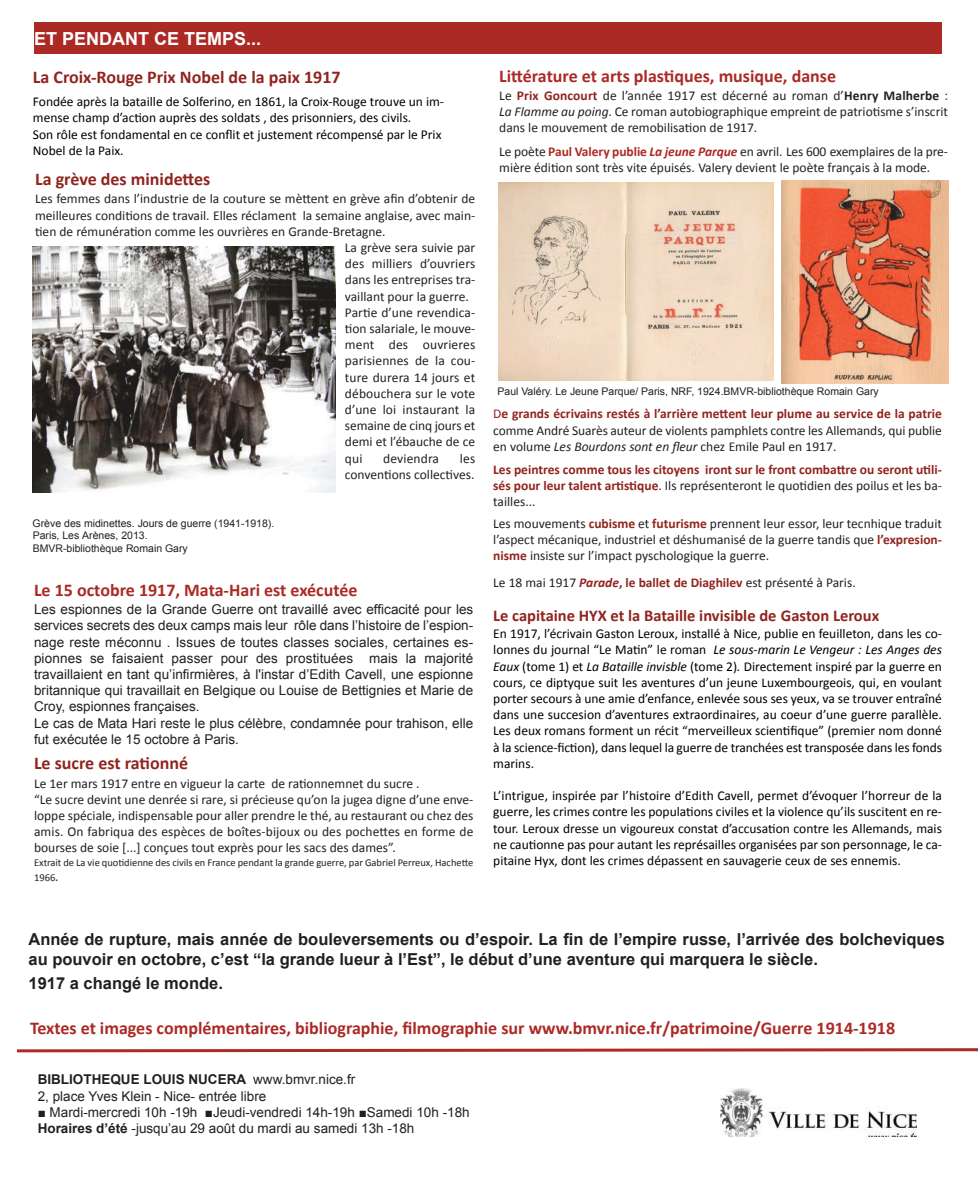
<style>
.page{position:relative;width:978px;height:1191px;background:#fff}
.page>*{position:absolute;margin:0;border:0;box-sizing:border-box;transform-origin:0 0}
.t1{font:700 18px "Calibri";color:#ab2a25}
.t2{font:700 18px "Calibri";color:#90241f}
.t3{font:700 18px "Arial";color:#fff}
.t4{font:700 16.5px/19.8px "Arial";color:#231f20}
.t5{font:700 16.5px "Calibri";color:#90241f}
.t6{font:13.5px/16.2px "Calibri";color:#231f20;text-align:justify}
.t7{font:13.5px/16.2px "Calibri";color:#000;text-align:justify}
.t8{font:13.5px/16.2px "Arial";color:#231f20}
.t9{font:700 13.5px/16.2px "Calibri";color:#90241f;text-align:justify}
.t10{font:10.5px/12.6px "Arial";color:#231f20}
.t11{font:10.5px/14.9px "Calibri";color:#231f20}
.s1{font-size:13.5px}
.s2{font-weight:700;color:#90241f}
.s3{font-weight:700}
.s4{font-style:italic}
.s5{font-weight:700;color:#ab2a25}
.s6{font-weight:700;font-style:italic;color:#ab2a25}
.s7{color:#90241f}
.s8{font-weight:400;color:#231f20}
.s9{font-weight:700;font-style:italic;color:#90241f}
</style>
<div class="page">
<img style="left:720px;top:1088px;width:197px;height:49px">
<svg style="left:17px;top:1048px;width:961px;height:5px"></svg>
<div style="left:34px;top:23px;width:908px;height:31px;background:#ab2a25"></div>
<img style="left:782px;top:181px;width:166px;height:202px">
<img style="left:499px;top:182px;width:274px;height:199px">
<img style="left:33px;top:247px;width:303px;height:245px">
<h1 class="t3" style="left:34px;top:28px;width:229px">ET PENDANT CE TEMPS...</h1>
<h1 class="t2" style="left:33px;top:69px;width:309px">La Croix-Rouge Prix Nobel de la paix 1917</h1>
<p class="t7" style="left:33px;top:95px;width:413px;text-align:left">Fondée après la bataille de Solferino, en 1861, la Croix-Rouge trouve un im&shy;mense champ d’action auprès des soldats , des prisonniers, des civils.<br>Son rôle est fondamental en ce conflit et justement récompensé par le Prix Nobel de la Paix.</p>
<h1 class="t2" style="left:35px;top:172px;width:177px">La grève des minidettes</h1>
<p class="t6" style="left:35px;top:192px;width:442px">Les femmes dans l’industrie de la couture se mèttent en grève afin d’obtenir de</p>
<p class="t6" style="left:35px;top:208px;width:442px">meilleures conditions de travail. Elles réclament la semaine anglaise, avec main-</p>
<p class="t6" style="left:35px;top:224px;width:352px">tien de rémunération comme les ouvrières en Grande-Bretagne.</p>
<p class="t6" style="left:345px;top:240px;width:132px">La grève sera suivie par</p>
<p class="t6" style="left:345px;top:257px;width:132px">des milliers d’ouvriers</p>
<p class="t6" style="left:345px;top:273px;width:132px">dans les entreprises tra-</p>
<p class="t6" style="left:345px;top:289px;width:125px">vaillant pour la guerre.</p>
<p class="t6" style="left:345px;top:305px;width:132px">Partie d’une revendica-</p>
<p class="t6" style="left:345px;top:321px;width:132px">tion salariale, le mouve-</p>
<p class="t6" style="left:345px;top:338px;width:132px">ment des ouvrieres</p>
<p class="t6" style="left:345px;top:354px;width:132px">parisiennes de la cou-</p>
<p class="t6" style="left:345px;top:370px;width:132px">ture durera 14 jours et</p>
<p class="t6" style="left:345px;top:386px;width:132px">débouchera sur le vote</p>
<p class="t6" style="left:345px;top:402px;width:132px">d’une loi instaurant la</p>
<p class="t6" style="left:345px;top:419px;width:132px">semaine de cinq jours et</p>
<p class="t6" style="left:345px;top:435px;width:132px">demi et l’ébauche de ce</p>
<p class="t6" style="left:345px;top:451px;width:19px">qui</p>
<p class="t6" style="left:383px;top:451px;width:57px">deviendra</p>
<p class="t6" style="left:345px;top:451px;width:132px;text-align:right">les<br>conventions collectives.</p>
<p class="t10" style="left:33px;top:516px;width:243px">Grève des midinettes. Jours de guerre (1941-1918).<br>Paris, Les Arènes, 2013.<br>BMVR-bibliothèque Romain Gary</p>
<h1 class="t1" style="left:34px;top:583px;width:325px">Le 15 octobre 1917, Mata-Hari est exécutée</h1>
<p class="t8" style="left:34px;top:601px;width:441px">Les espionnes de la Grande Guerre ont travaillé avec efficacité pour les services secrets des deux camps mais leur rôle dans l’histoire de l’espion&shy;nage reste méconnu . Issues de toutes classes sociales, certaines es&shy;pionnes se faisaient passer pour des prostituées mais la majorité travaillaient en tant qu’infirmières, à l'instar d’Edith Cavell, une espionne britannique qui travaillait en Belgique ou Louise de Bettignies et Marie de Croy, espionnes françaises.<br>Le cas de Mata Hari reste le plus célèbre, condamnée pour trahison, elle fut exécutée le 15 octobre à Paris.</p>
<h1 class="t2" style="left:34px;top:756px;width:156px">Le sucre est rationné</h1>
<p class="t6" style="left:34px;top:776px;width:441px;text-align:left">Le 1er mars 1917 entre en vigueur la carte de rationnemnet du sucre .<br>“Le sucre devint une denrée si rare, si précieuse qu’on la jugea digne d’une enve&shy;loppe spéciale, indispensable pour aller prendre le thé, au restaurant ou chez des amis. On fabriqua des espèces de boîtes-bijoux ou des pochettes en forme de bourses de soie [...] conçues tout exprès pour les sacs des dames”.</p>
<p class="t11" style="left:34px;top:856px;width:441px">Extrait de La vie quotidienne des civils en France pendant la grande guerre, par Gabriel Perreux, Hachette<br>1966<span class="s1">.</span></p>
<h1 class="t1" style="left:499px;top:68px;width:338px">Littérature et arts plastiques, musique, danse</h1>
<p class="t6" style="left:499px;top:88px;width:450px">Le <span class="s2">Prix Goncourt</span> de l’année 1917 est décerné au roman d’<span class="s3">Henry Malherbe</span> :<br><span class="s4">La Flamme au poing</span>. Ce roman autobiographique empreint de patriotisme s’inscrit dans le mouvement de remobilisation de 1917.</p>
<p class="t6" style="left:499px;top:144px;width:450px">Le poète <span class="s5">Paul Valery publie</span> <span class="s6">La jeune Parque</span> en avril. Les 600 exemplaires de la pre&shy;mière édition sont très vite épuisés. Valery devient le poète français à la mode.</p>
<p class="t10" style="left:497px;top:385px;width:383px">Paul Valéry. Le Jeune Parque/ Paris, NRF, 1924.BMVR-bibliothèque Romain Gary</p>
<p class="t6" style="left:493px;top:407px;width:450px"><span class="s7">D</span><span class="s2">e grands écrivains restés à l’arrière mettent leur plume au service de la patrie </span>comme André Suarès auteur de violents pamphlets contre les Allemands, qui publie en volume <span class="s4">Les Bourdons sont en fleur</span> chez Emile Paul en 1917.</p>
<p class="t9" style="left:493px;top:462px;width:450px">Les peintres comme tous les citoyens iront sur le front combattre ou seront utili&shy;sés pour leur talent artistique<span class="s8">. Ils représenteront le quotidien des poilus et les ba&shy;tailles...</span></p>
<p class="t6" style="left:493px;top:516px;width:450px">Les mouvements <span class="s2">cubisme</span> et <span class="s2">futurisme</span> prennent leur essor, leur tecnhique traduit l’aspect mécanique, industriel et déshumanisé de la guerre tandis que <span class="s2">l’expresion&shy;nisme</span> insiste sur l’impact pyschologique la guerre.</p>
<p class="t6" style="left:493px;top:576px;width:364px">Le 18 mai 1917 <span class="s9">Parade</span><span class="s2">, le ballet de Diaghilev</span> est présenté à Paris.</p>
<p class="t5" style="left:493px;top:608px;width:388px">Le capitaine HYX et la Bataille invisible de Gaston Leroux</p>
<p class="t7" style="left:493px;top:626px;width:450px">En 1917, l’écrivain Gaston Leroux, installé à Nice, publie en feuilleton, dans les co&shy;lonnes du journal “Le Matin” le roman <span class="s4">Le sous-marin Le Vengeur : Les Anges des Eaux</span> (tome 1) et <span class="s4">La Bataille invisble</span> (tome 2)<span class="s4">.</span> Directement inspiré par la guerre en cours, ce diptyque suit les aventures d’un jeune Luxembourgeois, qui, en voulant porter secours à une amie d’enfance, enlevée sous ses yeux, va se trouver entraîné dans une succesion d’aventures extraordinaires, au coeur d’une guerre parallèle.<br>Les deux romans forment un récit “merveilleux scientifique” (premier nom donné à la science-fiction), dans lequel la guerre de tranchées est transposée dans les fonds marins.</p>
<p class="t7" style="left:493px;top:788px;width:450px">L’intrigue, inspirée par l’histoire d’Edith Cavell, permet d’évoquer l’horreur de la guerre, les crimes contre les populations civiles et la violence qu’ils suscitent en re&shy;tour. Leroux dresse un vigoureux constat d’accusation contre les Allemands, mais ne cautionne pas pour autant les représailles organisées par son personnage, le ca&shy;pitaine Hyx, dont les crimes dépassent en sauvagerie ceux de ses ennemis.</p>
<p class="t4" style="left:29px;top:929px;width:918px">Année de rupture, mais année de bouleversements ou d’espoir. La fin de l’empire russe, l’arrivée des bolcheviques au pouvoir en octobre, c’est “la grande lueur à l’Est”, le début d’une aventure qui marquera le siècle.</p>
<p class="t4" style="left:29px;top:973px;width:196px">1917 a changé le monde.</p>
<h1 class="t1" style="left:30px;top:1020px;width:867px">Textes et images complémentaires, bibliographie, filmographie sur www.bmvr.nice.fr/patrimoine/Guerre 1914-1918</h1>
<p class="t8" style="left:38px;top:1071px;width:319px"><span class="s3">BIBLIOTHEQUE LOUIS NUCERA</span> www.bmvr.nice.fr<br>2, place Yves Klein - Nice- entrée libre</p>
<p class="t8" style="left:38px;top:1104px;width:433px">■ Mardi-mercredi 10h -19h ■Jeudi-vendredi 14h-19h ■Samedi 10h -18h<br><span class="s3">Horaires d’été</span> -jusqu’au 29 août du mardi au samedi 13h -18h</p>
</div>
